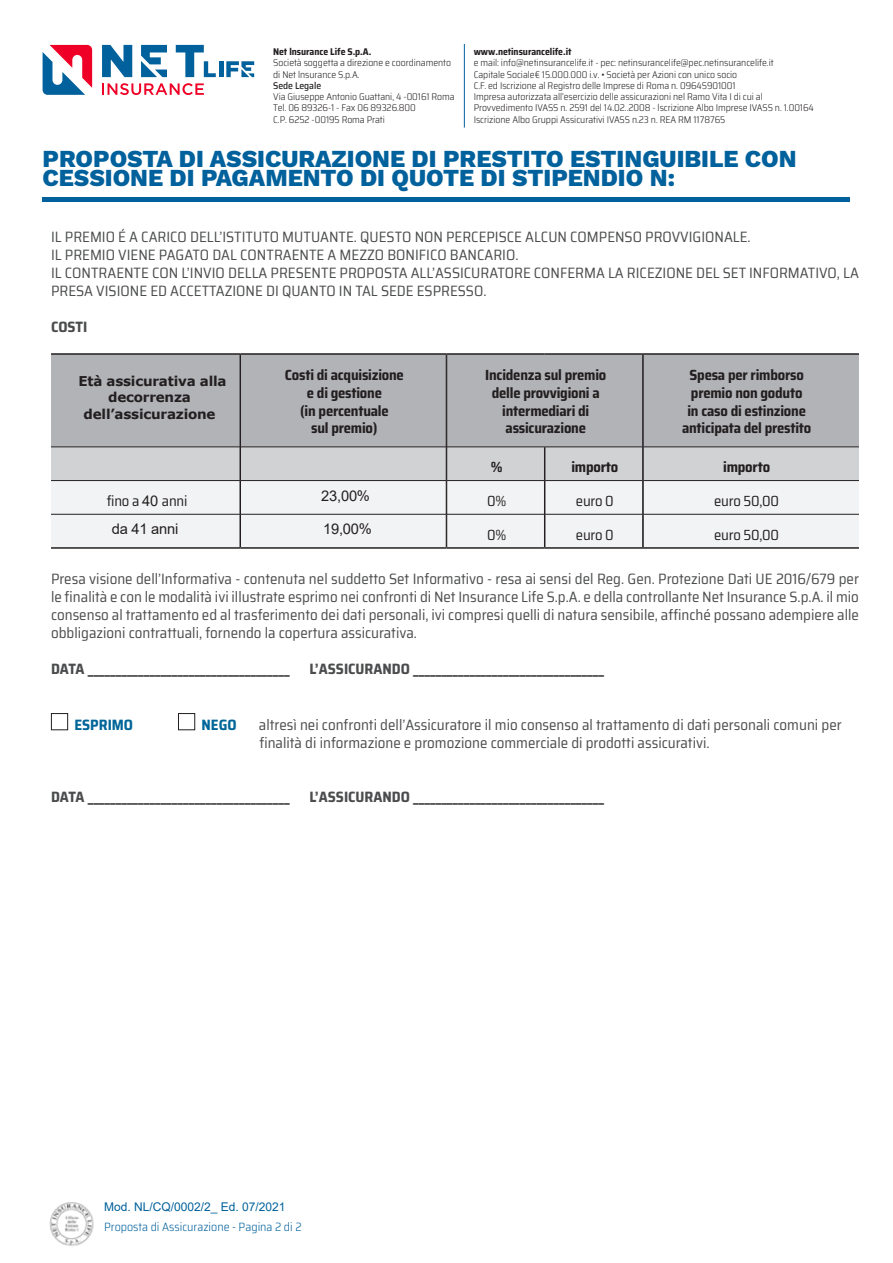
<style>
.page{position:relative;width:893px;height:1263px;background:#fff}
.page>*{position:absolute;margin:0;border:0;box-sizing:border-box;transform-origin:0 0}
.titolo_sezione_indic{font:800 24px/19.5px "Work Sans";color:#00619c}
.t1{font:semi-condensed 15px/18px "Saira";color:#4b4c4d}
.t2{font:700 semi-condensed 15px "Saira";color:#4b4c4d}
.t3{font:700 semi-condensed 15px "Saira";color:#069}
.Covered_bullets{font:700 semi-condensed 14.7px "Saira";letter-spacing:-.015em;color:#231f20}
.Covered_bullets-2{font:semi-condensed 14.7px "Saira";letter-spacing:-.015em;color:#231f20}
.Covered_bullets-3{font:14.7px "Arial";letter-spacing:-.015em;color:#231f20}
.Covered_bullets-4{font:700 13.5px/16.4px "Verdana";letter-spacing:-.015em;color:#231f20;text-align:center}
.footer_pagina{font:300 semi-condensed 12px/19.2px "Saira";color:#00619c}
.t4{font:300 semi-condensed 9.75px/11.2px "Saira";letter-spacing:-.005em;color:#231f20}
.t5{font:700 semi-condensed 9.75px "Saira";letter-spacing:-.005em;color:#231f20}
.t6{font:500 semi-condensed 9.75px "Saira";letter-spacing:-.005em;color:#231f20}
.s1{font-family:"Arial";font-stretch:normal}
.s2{font-family:"Arial";font-weight:400;font-stretch:normal}
</style>
<div class="page">
<svg style="left:102px;top:45px;width:30px;height:32px"></svg>
<svg style="left:102px;top:83px;width:102px;height:12px"></svg>
<svg style="left:43px;top:45px;width:49px;height:50px"></svg>
<svg style="left:141px;top:45px;width:26px;height:32px"></svg>
<svg style="left:176px;top:45px;width:40px;height:32px"></svg>
<hr style="left:219px;top:61px;width:4px;height:16px;background:#00619c">
<svg style="left:226px;top:61px;width:28px;height:16px"></svg>
<hr style="left:464px;top:44px;width:1px;height:84px;background:#00619c">
<hr style="left:43px;top:198px;width:807px;height:4px;background:#00619c">
<div style="left:51px;top:713px;width:17px;height:17px;border:1px solid #231f20"></div>
<div style="left:178px;top:713px;width:17px;height:17px;border:1px solid #231f20"></div>
<div style="left:51px;top:355px;width:808px;height:91px;background:#b2b3b7"></div>
<div style="left:51px;top:447px;width:808px;height:33px;background:#d1d2d4"></div>
<div style="left:51px;top:481px;width:808px;height:66px;background:#f2f3f4"></div>
<hr style="left:51px;top:353px;width:189px;height:2px;background:#231f20">
<hr style="left:240px;top:353px;width:206px;height:2px;background:#231f20">
<hr style="left:446px;top:353px;width:99px;height:2px;background:#231f20">
<hr style="left:545px;top:353px;width:98px;height:2px;background:#231f20">
<hr style="left:643px;top:353px;width:216px;height:2px;background:#231f20">
<hr style="left:51px;top:547px;width:189px;height:2px;background:#231f20">
<hr style="left:240px;top:547px;width:206px;height:2px;background:#231f20">
<hr style="left:446px;top:547px;width:99px;height:2px;background:#231f20">
<hr style="left:545px;top:547px;width:98px;height:2px;background:#231f20">
<hr style="left:643px;top:547px;width:216px;height:2px;background:#231f20">
<hr style="left:51px;top:446px;width:189px;height:1px;background:#231f20">
<hr style="left:241px;top:446px;width:205px;height:1px;background:#231f20">
<hr style="left:447px;top:446px;width:98px;height:1px;background:#231f20">
<hr style="left:545px;top:446px;width:98px;height:1px;background:#231f20">
<hr style="left:643px;top:446px;width:216px;height:1px;background:#231f20">
<hr style="left:51px;top:480px;width:189px;height:1px;background:#231f20">
<hr style="left:241px;top:480px;width:205px;height:1px;background:#231f20">
<hr style="left:447px;top:480px;width:97px;height:1px;background:#231f20">
<hr style="left:545px;top:480px;width:98px;height:1px;background:#231f20">
<hr style="left:643px;top:480px;width:216px;height:1px;background:#231f20">
<hr style="left:51px;top:514px;width:189px;height:1px;background:#231f20">
<hr style="left:241px;top:514px;width:205px;height:1px;background:#231f20">
<hr style="left:447px;top:514px;width:97px;height:1px;background:#231f20">
<hr style="left:545px;top:514px;width:98px;height:1px;background:#231f20">
<hr style="left:643px;top:514px;width:216px;height:1px;background:#231f20">
<hr style="left:240px;top:355px;width:1px;height:92px;background:#231f20">
<hr style="left:446px;top:355px;width:1px;height:92px;background:#231f20">
<hr style="left:642px;top:355px;width:1px;height:92px;background:#231f20">
<hr style="left:643px;top:355px;width:1px;height:92px;background:#231f20">
<hr style="left:240px;top:447px;width:1px;height:34px;background:#231f20">
<hr style="left:446px;top:447px;width:1px;height:34px;background:#231f20">
<hr style="left:544px;top:447px;width:1px;height:34px;background:#231f20">
<hr style="left:545px;top:447px;width:1px;height:34px;background:#231f20">
<hr style="left:642px;top:447px;width:1px;height:34px;background:#231f20">
<hr style="left:643px;top:447px;width:1px;height:34px;background:#231f20">
<hr style="left:240px;top:481px;width:1px;height:33px;background:#231f20">
<hr style="left:446px;top:481px;width:1px;height:33px;background:#231f20">
<hr style="left:544px;top:481px;width:1px;height:33px;background:#231f20">
<hr style="left:545px;top:481px;width:1px;height:33px;background:#231f20">
<hr style="left:642px;top:481px;width:1px;height:33px;background:#231f20">
<hr style="left:643px;top:481px;width:1px;height:33px;background:#231f20">
<hr style="left:240px;top:514px;width:1px;height:33px;background:#231f20">
<hr style="left:446px;top:514px;width:1px;height:33px;background:#231f20">
<hr style="left:544px;top:514px;width:1px;height:33px;background:#231f20">
<hr style="left:545px;top:514px;width:1px;height:33px;background:#231f20">
<hr style="left:642px;top:514px;width:1px;height:33px;background:#231f20">
<hr style="left:643px;top:514px;width:1px;height:33px;background:#231f20">
<img style="left:49px;top:1202px;width:45px;height:44px">
<p class="t5" style="left:273px;top:44px;width:100px">Net lnsurance Life S.p.A.</p>
<p class="t4" style="left:273px;top:57px;width:179px">Società soggetta a direzione e coordinamento di Net lnsurance S.p.A.</p>
<p class="t6" style="left:273px;top:78px;width:49px">Sede Legale</p>
<p class="t4" style="left:273px;top:91px;width:183px">Via Giuseppe Antonio Guattani, 4 -00161 Roma<br>Tel. 06 89326-1 - Fax 06 89326.800<br>C.P. 6252 -00195 Roma Prati</p>
<p class="t5" style="left:474px;top:44px;width:99px">www.netinsurancelife.it</p>
<p class="t4" style="left:474px;top:57px;width:342px">e mail: info@netinsurancelife.it - pec: netinsurancelife@pec.netinsurancelife.it<br>Capitale Sociale€ 15.000.000 i.v. • Società per Azioni con unico socio<br>C.F. ed Iscrizione al Registro delle Imprese di Roma n. 0964S901001<br>Impresa autorizzata all’esercizio delle assicurazioni nel Ramo Vita I di cui al Provvedimento IVASS n. 2591 del 14.02..2008 - lscrizione Albo Imprese IVASS n. 1.00164<br>Iscrizione Albo Gruppi Assicurativi IVASS n.23 n. REA RM 1178765</p>
<p class="titolo_sezione_indic" style="left:43px;top:150px;width:756px">PROPOSTA DI ASSICURAZIONE DI PRESTITO ESTINGUIBILE CON<br>CESSIONE DI PAGAMENTO DI QUOTE DI STIPENDIO N:</p>
<p class="t1" style="left:51px;top:228px;width:701px">IL PREMIO É A CARICO DELL’ISTITUTO MUTUANTE. QUESTO NON PERCEPISCE ALCUN COMPENSO PROVVIGIONALE.</p>
<p class="t1" style="left:51px;top:246px;width:469px">IL PREMIO VIENE PAGATO DAL CONTRAENTE A MEZZO BONIFICO BANCARIO.</p>
<p class="t1" style="left:51px;top:264px;width:809px">IL CONTRAENTE CON L’INVIO DELLA PRESENTE PROPOSTA ALL’ASSICURATORE CONFERMA LA RICEZIONE DEL SET INFORMATIVO, LA<br>PRESA VISIONE ED ACCETTAZIONE DI QUANTO IN TAL SEDE ESPRESSO.</p>
<p class="t2" style="left:51px;top:315px;width:38px">COSTI</p>
<p class="Covered_bullets-4" style="left:78px;top:373px;width:149px">Età assicurativa alla decorrenza dell’assicurazione</p>
<p class="Covered_bullets" style="left:285px;top:364px;width:120px">Costi di acquisizione</p>
<p class="Covered_bullets" style="left:307px;top:381px;width:77px">e di gestione</p>
<p class="Covered_bullets" style="left:300px;top:399px;width:90px">(in percentuale</p>
<p class="Covered_bullets" style="left:311px;top:417px;width:68px">sul premio)</p>
<p class="Covered_bullets" style="left:485px;top:364px;width:123px">Incidenza sul premio</p>
<p class="Covered_bullets" style="left:492px;top:381px;width:109px">delle provvigioni a</p>
<p class="Covered_bullets" style="left:502px;top:399px;width:89px">intermediari di</p>
<p class="Covered_bullets" style="left:506px;top:417px;width:82px">assicurazione</p>
<p class="Covered_bullets" style="left:690px;top:364px;width:116px">Spesa per rimborso</p>
<p class="Covered_bullets" style="left:691px;top:381px;width:113px">premio non goduto</p>
<p class="Covered_bullets" style="left:687px;top:399px;width:120px">in caso di estinzione</p>
<p class="Covered_bullets" style="left:682px;top:417px;width:131px">anticipata del prestito</p>
<p class="Covered_bullets" style="left:491px;top:456px;width:13px">%</p>
<p class="Covered_bullets" style="left:571px;top:456px;width:48px">importo</p>
<p class="Covered_bullets" style="left:723px;top:456px;width:48px">importo</p>
<p class="Covered_bullets-2" style="left:107px;top:490px;width:82px">fino a <span class="s1">40</span> anni</p>
<p class="Covered_bullets-3" style="left:321px;top:485px;width:50px">23,00%</p>
<p class="Covered_bullets-2" style="left:487px;top:490px;width:21px">0%</p>
<p class="Covered_bullets-2" style="left:576px;top:490px;width:39px">euro 0</p>
<p class="Covered_bullets-2" style="left:714px;top:490px;width:66px">euro 50,00</p>
<p class="Covered_bullets-3" style="left:112px;top:519px;width:68px">da 41 anni</p>
<p class="Covered_bullets-3" style="left:323px;top:519px;width:50px">19,00%</p>
<p class="Covered_bullets-2" style="left:487px;top:523px;width:21px">0%</p>
<p class="Covered_bullets-2" style="left:576px;top:523px;width:39px">euro 0</p>
<p class="Covered_bullets-2" style="left:714px;top:523px;width:66px">euro 50,00</p>
<p class="t1" style="left:51px;top:570px;width:809px;text-align:justify">Presa visione dell’Informativa - contenuta nel suddetto Set Informativo - resa ai sensi del Reg. Gen. Protezione Dati UE 2016/679 per le finalità e con le modalità ivi illustrate esprimo nei confronti di Net Insurance Life S.p.A. e della controllante Net Insurance S.p.A. il mio consenso al trattamento ed al trasferimento dei dati personali, ivi compresi quelli di natura sensibile, affinché possano adempiere alle obbligazioni contrattuali, fornendo la copertura assicurativa.</p>
<p class="t2" style="left:51px;top:657px;width:240px">DATA ____________________________________</p>
<p class="t2" style="left:309px;top:657px;width:296px">L’ASSICURANDO __________________________________</p>
<p class="t3" style="left:74px;top:713px;width:60px">ESPRIMO</p>
<p class="t3" style="left:201px;top:713px;width:37px">NEGO</p>
<p class="t1" style="left:259px;top:716px;width:584px">altresì nei confronti dell’Assicuratore il mio consenso al trattamento di dati personali comuni per</p>
<p class="t1" style="left:259px;top:734px;width:452px">finalità di informazione e promozione commerciale di prodotti assicurativi.</p>
<p class="t2" style="left:51px;top:785px;width:240px">DATA ____________________________________</p>
<p class="t2" style="left:309px;top:785px;width:296px">L’ASSICURANDO __________________________________</p>
<p class="footer_pagina" style="left:104px;top:1197px;width:199px"><span class="s2">Mod. NL/CQ/0002/2_ Ed. 07/2021<br></span>Proposta di Assicurazione - Pagina 2 di 2</p>
</div>
